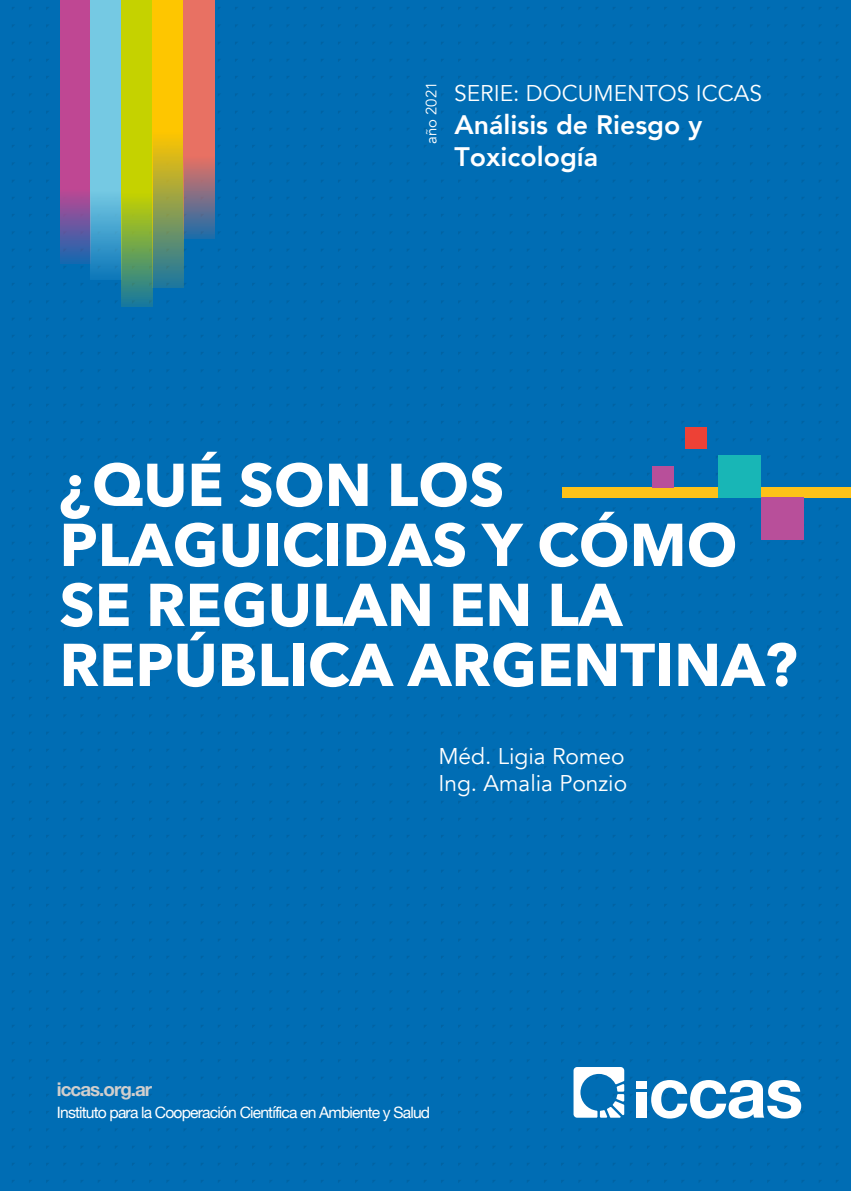
<style>
.page{position:relative;width:851px;height:1191px;background:#fff}
.page>*{position:absolute;margin:0;border:0;box-sizing:border-box;transform-origin:0 0}
.t1{font:700 59.6px/60px "Avenir Next";color:#fff}
.t2{font:800 26.8px/32px "Avenir";color:#fff}
.t3{font:22.8px/27.2px "Avenir";color:#fff}
.t4{font:700 18.8px "Helvetica Neue";letter-spacing:-.055em;color:#d0cecd}
.t5{font:15.6px "Helvetica Neue";letter-spacing:-.055em;color:#fff}
.t6{font:15px "Avenir";color:#fff}
</style>
<div class="page">
<div style="left:1px;top:0;width:849px;height:1185px;background:#006db4"></div>
<div style="left:563px;top:487px;width:287px;height:10px;background:#fdc219"></div>
<svg style="left:651px;top:1080px;width:150px;height:38px"></svg>
<svg style="left:573px;top:1067px;width:51px;height:50px"></svg>
<div style="left:636px;top:1081px;width:10px;height:7px;background:#fff"></div>
<div style="left:636px;top:1091px;width:10px;height:26px;background:#fff"></div>
<svg style="left:60px;top:0;width:31px;height:263px;background:#a54f99"></svg>
<svg style="left:91px;top:0;width:31px;height:279px;background:#66bcd5"></svg>
<svg style="left:122px;top:0;width:31px;height:306px;background:#a5c11d"></svg>
<svg style="left:153px;top:0;width:30px;height:287px;background:#c0b02a"></svg>
<svg style="left:183px;top:0;width:31px;height:239px;background:#c4706e"></svg>
<div style="left:652px;top:466px;width:21px;height:21px;background:#b84f9a"></div>
<div style="left:685px;top:427px;width:21px;height:21px;background:#ed4136"></div>
<div style="left:718px;top:455px;width:42px;height:42px;background:#18b6b6"></div>
<div style="left:760px;top:497px;width:43px;height:42px;background:#b84f9a"></div>
<p class="t6" style="left:422px;top:144px;width:64px;rotate:-90deg">año 2021</p>
<p class="t3" style="left:454px;top:80px;width:309px">SERIE: DOCUMENTOS ICCAS</p>
<p class="t2" style="left:454px;top:109px;width:249px">Análisis de Riesgo y<br>Toxicología</p>
<p class="t1" style="left:59px;top:454px;width:739px">¿QUÉ SON LOS<br>PLAGUICIDAS Y CÓMO<br>SE REGULAN EN LA<br>REPÚBLICA ARGENTINA?</p>
<p class="t3" style="left:438px;top:742px;width:190px">Méd. Ligia Romeo<br>Ing. Amalia Ponzio</p>
<p class="t4" style="left:57px;top:1074px;width:97px">iccas.org.ar</p>
<p class="t5" style="left:57px;top:1100px;width:375px">Instituto para la Cooperación Científica en Ambiente y Salud</p>
</div>
